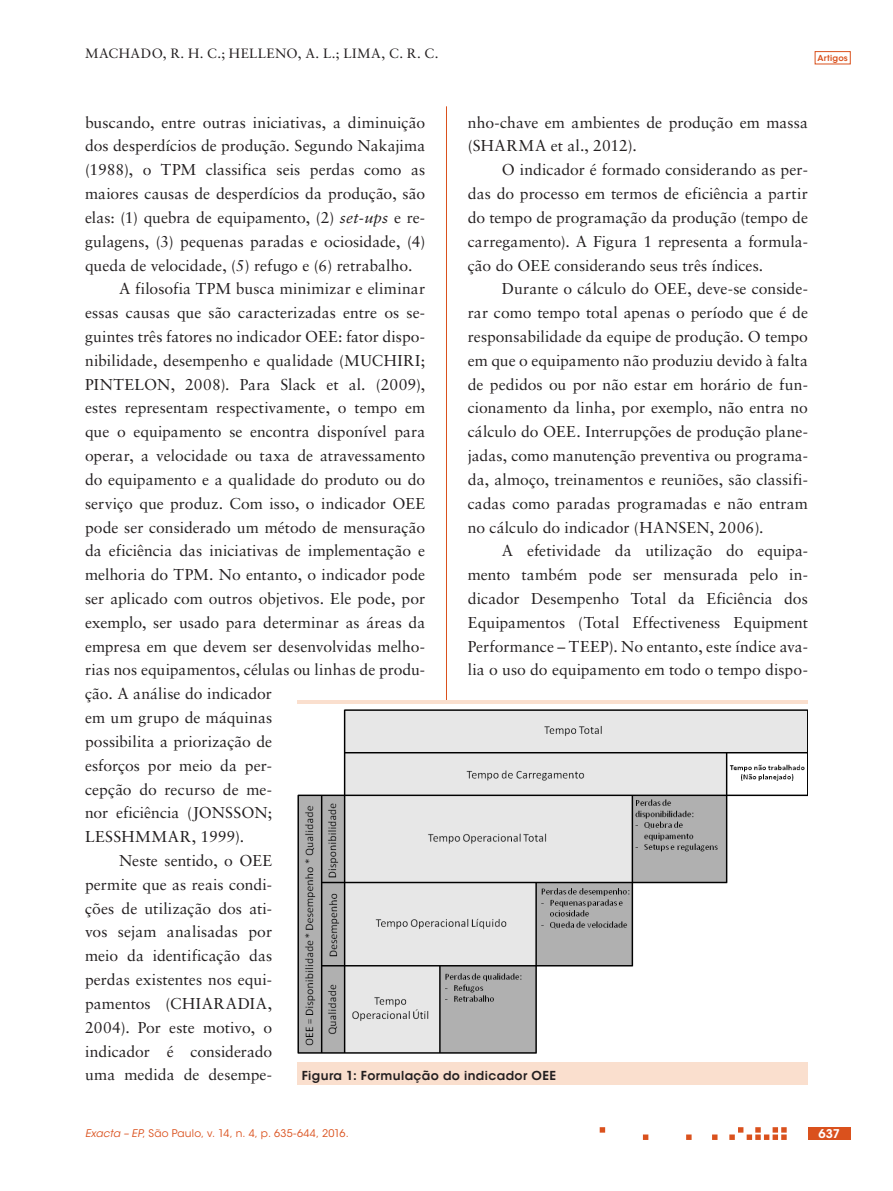
<style>
.page{position:relative;width:893px;height:1191px;background:#fff}
.page>*{position:absolute;margin:0;border:0;box-sizing:border-box;transform-origin:0 0}
.ex_Normal{font:15.75px/23.9px "Sabon LT Std";color:#231f20;text-align:justify}
.ex_Referencias{font:13.5px "Sabon LT Std";letter-spacing:.035em;color:#231f20}
.ex_Tabela_-_titulo{font:600 12.3px "ITC Avant Garde Std";letter-spacing:.03em;color:#231f20}
.t1{font:600 12px "ITC Avant Garde Std";color:#fff}
.t2{font:10.5px "ITC Avant Garde Std";letter-spacing:.02em;color:#da511d}
.t3{font:600 8.25px "ITC Avant Garde Std";letter-spacing:.025em;color:#da511d}
.s1{font-style:italic}
</style>
<div class="page">
<hr style="left:446px;top:106px;width:1px;height:978px;background:#da511d">
<svg style="left:600px;top:1127px;width:187px;height:13px"></svg>
<div style="left:815px;top:51px;width:35px;height:13px;border:1px solid #da511d"></div>
<div style="left:808px;top:1127px;width:42px;height:13px;background:#da511d"></div>
<div style="left:298px;top:700px;width:510px;height:384px;background:#fadfce"></div>
<img style="left:298px;top:704px;width:510px;height:357px">
<p class="ex_Referencias" style="left:85px;top:45px;width:355px">MACHADO, R. H. C.; HELLENO, A. L.; LIMA, C. R. C.</p>
<p class="t3" style="left:817px;top:53px;width:32px">Artigos</p>
<p class="ex_Normal" style="left:85px;top:110px;width:342px">buscando, entre outras iniciativas, a diminuição dos desperdícios de produção. Segundo Nakajima (1988), o TPM classifica seis perdas como as maiores causas de desperdícios da produção, são elas: (1) quebra de equipamento, (2) <span class="s1">set-ups</span> e re&shy;gulagens, (3) pequenas paradas e ociosidade, (4) queda de velocidade, (5) refugo e (6) retrabalho.</p>
<p class="ex_Normal" style="left:85px;top:277px;width:342px;text-align:left;text-indent:34px">A filosofia TPM busca minimizar e eliminar essas causas que são caracterizadas entre os se&shy;guintes três fatores no indicador OEE: fator dispo&shy;nibilidade, desempenho e qualidade (MUCHIRI; PINTELON, 2008). Para Slack et al. (2009), estes representam respectivamente, o tempo em que o equipamento se encontra disponível para operar, a velocidade ou taxa de atravessamento do equipamento e a qualidade do produto ou do serviço que produz. Com isso, o indicador OEE pode ser considerado um método de mensuração da eficiência das iniciativas de implementação e melhoria do TPM. No entanto, o indicador pode ser aplicado com outros objetivos. Ele pode, por exemplo, ser usado para determinar as áreas da empresa em que devem ser desenvolvidas melho&shy;rias nos equipamentos, células ou linhas de produ&shy;ção. A análise do indicador<br>em um grupo de máquinas<br>possibilita a priorização de<br>esforços por meio da per-<br>cepção do recurso de me-<br>nor eficiência (JONSSON;<br>LESSHMMAR, 1999).</p>
<p class="ex_Normal" style="left:85px;top:848px;width:189px;text-indent:34px">Neste sentido, o OEE permite que as reais condi&shy;ções de utilização dos ati&shy;vos sejam analisadas por meio da identificação das perdas existentes nos equi&shy;pamentos (CHIARADIA, 2004). Por este motivo, o indicador é considerado uma medida de desempe-</p>
<p class="ex_Normal" style="left:468px;top:110px;width:342px">nho-chave em ambientes de produção em massa (SHARMA et al., 2012).</p>
<p class="ex_Normal" style="left:468px;top:158px;width:342px;text-indent:34px">O indicador é formado considerando as per&shy;das do processo em termos de eficiência a partir do tempo de programação da produção (tempo de carregamento). A Figura 1 representa a formula&shy;ção do OEE considerando seus três índices.</p>
<p class="ex_Normal" style="left:468px;top:277px;width:342px;text-indent:34px">Durante o cálculo do OEE, deve-se conside&shy;rar como tempo total apenas o período que é de responsabilidade da equipe de produção. O tempo em que o equipamento não produziu devido à falta de pedidos ou por não estar em horário de fun&shy;cionamento da linha, por exemplo, não entra no cálculo do OEE. Interrupções de produção plane&shy;jadas, como manutenção preventiva ou programa&shy;da, almoço, treinamentos e reuniões, são classifi&shy;cadas como paradas programadas e não entram no cálculo do indicador (HANSEN, 2006).</p>
<p class="ex_Normal" style="left:468px;top:539px;width:342px;text-indent:34px">A efetividade da utilização do equipa&shy;mento também pode ser mensurada pelo in&shy;dicador Desempenho Total da Eficiência dos Equipamentos (Total Effectiveness Equipment Performance – TEEP). No entanto, este índice ava&shy;lia o uso do equipamento em todo o tempo dispo-</p>
<p class="ex_Tabela_-_titulo" style="left:302px;top:1068px;width:256px">Figura 1: Formulação do indicador OEE</p>
<p class="t2" style="left:85px;top:1127px;width:265px"><span class="s1">Exacta – EP</span>, São Paulo, v. 14, n. 4, p. 635-644, 2016.</p>
<p class="t1" style="left:818px;top:1126px;width:23px">637</p>
</div>
